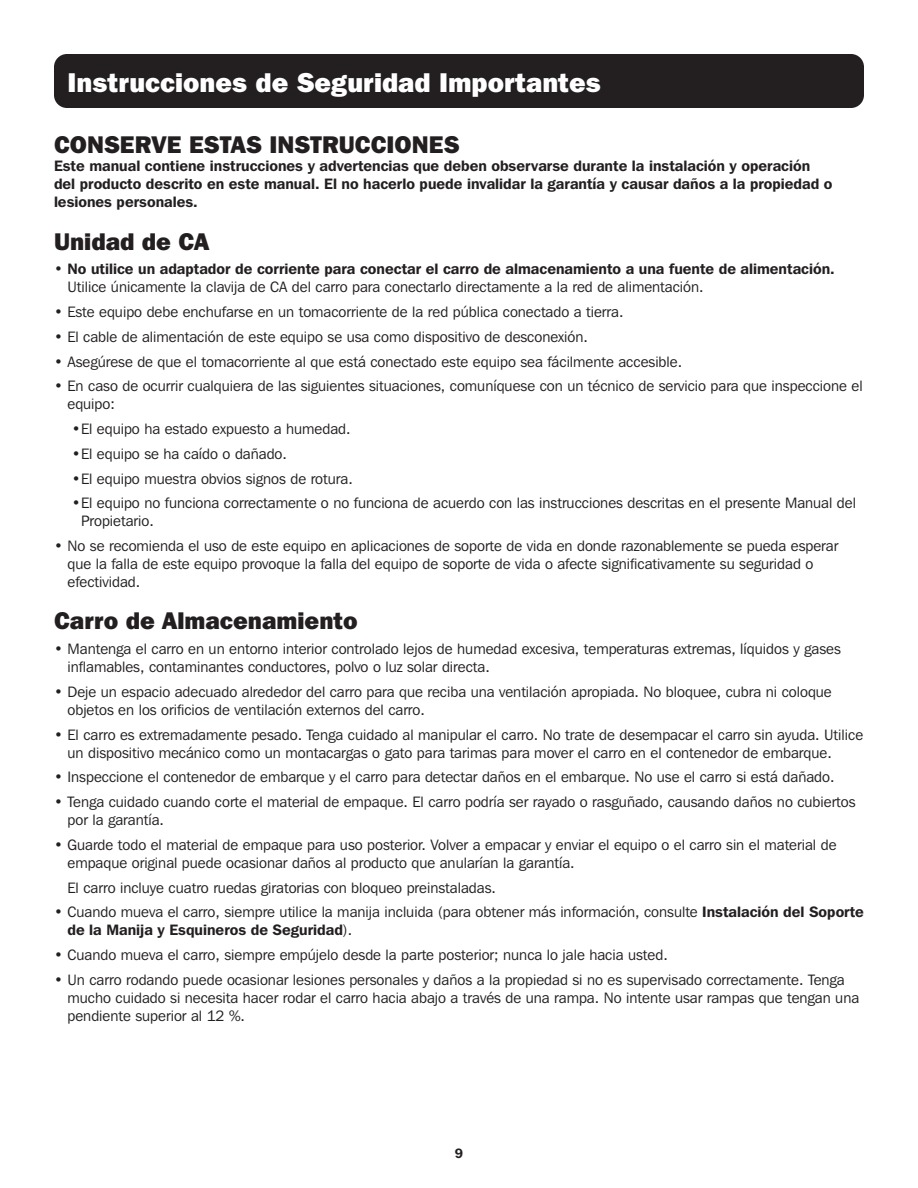
<style>
.page{position:relative;width:918px;height:1188px;background:#fff}
.page>*{position:absolute;margin:0;border:0;box-sizing:border-box;transform-origin:0 0}
.t1{font:800 27px "Franklin Gothic IT Cby BT";color:#fff}
.t2{font:800 24px "Franklin Gothic IT Cby BT";color:#231f20}
.t3{font:15px/18px "Franklin Gothic IT Cby BT";color:#231f20}
.t4{font:600 15px/18px "Franklin Gothic IT Cby BT";color:#231f20}
.t5{font:600 13.5px "Franklin Gothic IT Cby BT";color:#231f20}
.s1{font-weight:400}
.s2{font-weight:600}
</style>
<div class="page">
<div style="left:54px;top:54px;width:810px;height:54px;background:#231f20;border-radius:13px"></div>
<p class="t1" style="left:68px;top:65px;width:535px">Instrucciones de Seguridad Importantes</p>
<p class="t2" style="left:54px;top:129px;width:407px">CONSERVE ESTAS INSTRUCCIONES</p>
<p class="t4" style="left:54px;top:157px;width:780px">Este manual contiene instrucciones y advertencias que deben observarse durante la instalación y operación del producto descrito en este manual. El no hacerlo puede invalidar la garantía y causar daños a la propiedad o lesiones personales.</p>
<p class="t2" style="left:54px;top:226px;width:157px">Unidad de CA</p>
<p class="t4" style="left:68px;top:260px;width:769px;text-indent:-14px"><span class="s1">•</span> No utilice un adaptador de corriente para conectar el carro de almacenamiento a una fuente de alimentación.<br><span class="s1">Utilice únicamente la clavija de CA del carro para conectarlo directamente a la red de alimentación.</span></p>
<p class="t3" style="left:54px;top:303px;width:571px">• Este equipo debe enchufarse en un tomacorriente de la red pública conectado a tierra.</p>
<p class="t3" style="left:54px;top:327px;width:536px">• El cable de alimentación de este equipo se usa como dispositivo de desconexión.</p>
<p class="t3" style="left:54px;top:352px;width:630px">• Asegúrese de que el tomacorriente al que está conectado este equipo sea fácilmente accesible.</p>
<p class="t3" style="left:68px;top:377px;width:797px;text-indent:-14px">• En caso de ocurrir cualquiera de las siguientes situaciones, comuníquese con un técnico de servicio para que inspeccione el equipo:</p>
<p class="t3" style="left:72px;top:420px;width:280px">•El equipo ha estado expuesto a humedad.</p>
<p class="t3" style="left:72px;top:444px;width:217px">•El equipo se ha caído o dañado.</p>
<p class="t3" style="left:72px;top:469px;width:282px">•El equipo muestra obvios signos de rotura.</p>
<p class="t3" style="left:81px;top:494px;width:777px;text-indent:-9px">•El equipo no funciona correctamente o no funciona de acuerdo con las instrucciones descritas en el presente Manual del<br>Propietario.</p>
<p class="t3" style="left:68px;top:537px;width:772px;text-indent:-14px">• No se recomienda el uso de este equipo en aplicaciones de soporte de vida en donde razonablemente se pueda esperar que la falla de este equipo provoque la falla del equipo de soporte de vida o afecte significativamente su seguridad o efectividad.</p>
<p class="t2" style="left:54px;top:606px;width:305px">Carro de Almacenamiento</p>
<p class="t3" style="left:68px;top:640px;width:775px;text-indent:-14px">• Mantenga el carro en un entorno interior controlado lejos de humedad excesiva, temperaturas extremas, líquidos y gases inflamables, contaminantes conductores, polvo o luz solar directa.</p>
<p class="t3" style="left:68px;top:682px;width:766px;text-indent:-14px">• Deje un espacio adecuado alrededor del carro para que reciba una ventilación apropiada. No bloquee, cubra ni coloque objetos en los orificios de ventilación externos del carro.</p>
<p class="t3" style="left:68px;top:725px;width:797px;text-indent:-14px">• El carro es extremadamente pesado. Tenga cuidado al manipular el carro. No trate de desempacar el carro sin ayuda. Utilice un dispositivo mecánico como un montacargas o gato para tarimas para mover el carro en el contenedor de embarque.</p>
<p class="t3" style="left:54px;top:768px;width:782px">• Inspeccione el contenedor de embarque y el carro para detectar daños en el embarque. No use el carro si está dañado.</p>
<p class="t3" style="left:68px;top:793px;width:790px;text-indent:-14px">• Tenga cuidado cuando corte el material de empaque. El carro podría ser rayado o rasguñado, causando daños no cubiertos por la garantía.</p>
<p class="t3" style="left:68px;top:835px;width:771px;text-indent:-14px">• Guarde todo el material de empaque para uso posterior. Volver a empacar y enviar el equipo o el carro sin el material de empaque original puede ocasionar daños al producto que anularían la garantía.</p>
<p class="t3" style="left:68px;top:878px;width:430px">El carro incluye cuatro ruedas giratorias con bloqueo preinstaladas.</p>
<p class="t3" style="left:68px;top:903px;width:798px;text-indent:-14px">• Cuando mueva el carro, siempre utilice la manija incluida (para obtener más información, consulte <span class="s2">Instalación del Soporte de la Manija y Esquineros de Seguridad</span>).</p>
<p class="t3" style="left:54px;top:946px;width:615px">• Cuando mueva el carro, siempre empújelo desde la parte posterior; nunca lo jale hacia usted.</p>
<p class="t3" style="left:68px;top:970px;width:793px;text-indent:-14px">• Un carro rodando puede ocasionar lesiones personales y daños a la propiedad si no es supervisado correctamente. Tenga mucho cuidado si necesita hacer rodar el carro hacia abajo a través de una rampa. No intente usar rampas que tengan una pendiente superior al 12 %.</p>
<p class="t5" style="left:455px;top:1145px;width:10px">9</p>
</div>
